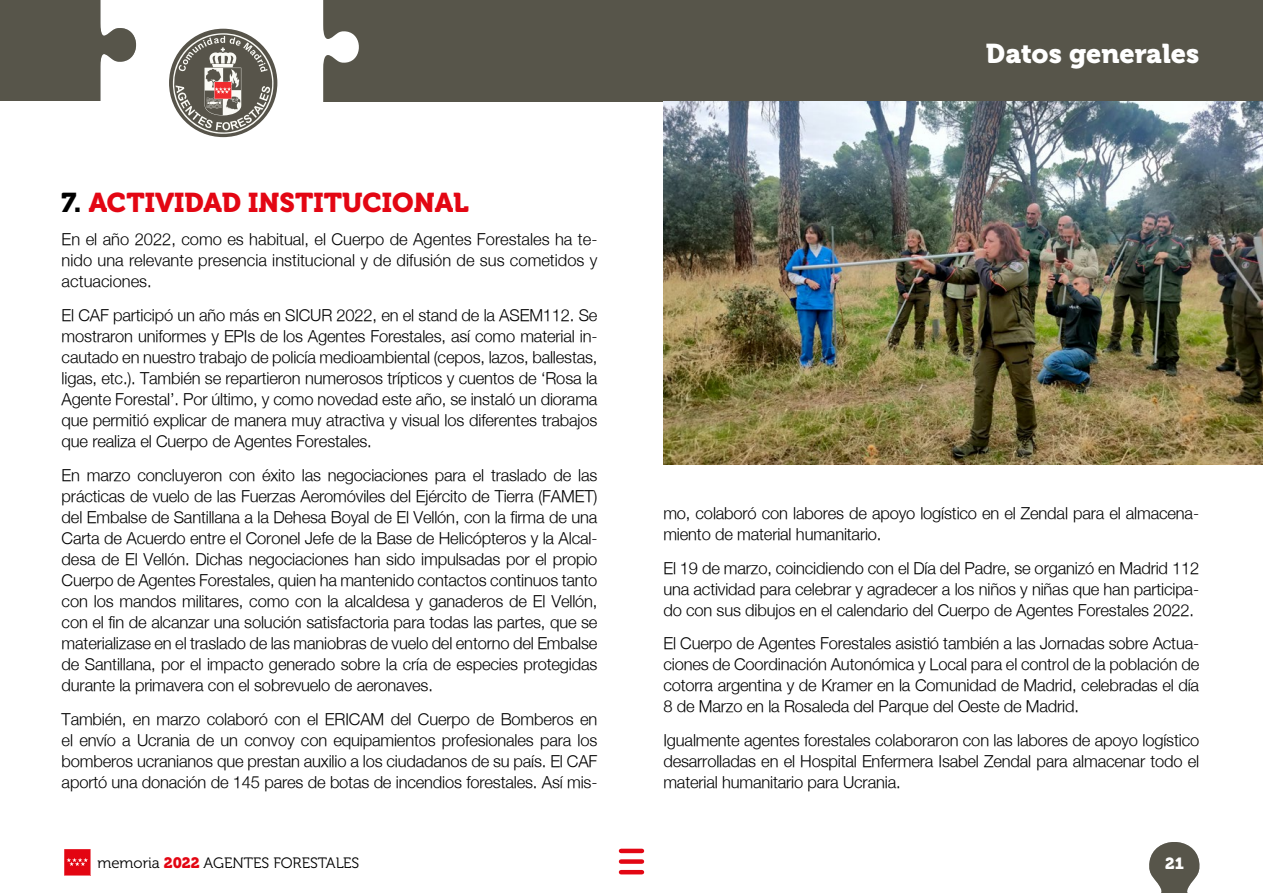
<style>
.page{position:relative;width:1263px;height:893px;background:#fff}
.page>*{position:absolute;margin:0;border:0;box-sizing:border-box;transform-origin:0 0}
.t1{font:33px "Museo 900";color:#fff}
.t2{font:27px "Museo 900";color:#e30613}
.t3{font:27px "Museo 900";color:#fff}
.t4{font:300 16.5px/21px "Helvetica Neue";letter-spacing:-.01em;color:#000;text-align:justify}
.t5{font:16.05px "Museo 900";color:#fff}
.t6{font:15px "Museo 300";color:#000}
.s1{color:#000}
.s2{font-family:"Museo 900";color:#e30613}
</style>
<div class="page">
<svg style="left:0;top:0;width:137px;height:101px"></svg>
<svg style="left:1149px;top:842px;width:51px;height:51px"></svg>
<svg style="left:64px;top:849px;width:27px;height:27px"></svg>
<div style="left:311px;top:0;width:952px;height:101px;background:#57554a"></div>
<hr style="left:621px;top:849px;width:21px;height:4px;background:#e30613">
<div style="left:621px;top:859px;width:21px;height:5px;background:#e30613"></div>
<hr style="left:621px;top:870px;width:21px;height:4px;background:#e30613">
<svg style="left:173px;top:0;width:190px;height:138px"></svg>
<img style="left:663px;top:101px;width:600px;height:364px">
<h2 class="t2" style="left:62px;top:187px;width:409px"><span class="s1">7.</span> ACTIVIDAD INSTITUCIONAL</h2>
<p class="t4" style="left:62px;top:229px;width:537px">En el año 2022, como es habitual, el Cuerpo de Agentes Forestales ha te&shy;nido una relevante presencia institucional y de difusión de sus cometidos y actuaciones.</p>
<p class="t4" style="left:62px;top:304px;width:537px">El CAF participó un año más en SICUR 2022, en el stand de la ASEM112. Se mostraron uniformes y EPIs de los Agentes Forestales, así como material in&shy;cautado en nuestro trabajo de policía medioambiental (cepos, lazos, ballestas, ligas, etc.). También se repartieron numerosos trípticos y cuentos de ‘Rosa la Agente Forestal’. Por último, y como novedad este año, se instaló un diorama que permitió explicar de manera muy atractiva y visual los diferentes trabajos que realiza el Cuerpo de Agentes Forestales.</p>
<p class="t4" style="left:62px;top:464px;width:537px">En marzo concluyeron con éxito las negociaciones para el traslado de las prácticas de vuelo de las Fuerzas Aeromóviles del Ejército de Tierra (FAMET) del Embalse de Santillana a la Dehesa Boyal de El Vellón, con la firma de una Carta de Acuerdo entre el Coronel Jefe de la Base de Helicópteros y la Alcal&shy;desa de El Vellón. Dichas negociaciones han sido impulsadas por el propio Cuerpo de Agentes Forestales, quien ha mantenido contactos continuos tanto con los mandos militares, como con la alcaldesa y ganaderos de El Vellón, con el fin de alcanzar una solución satisfactoria para todas las partes, que se materializase en el traslado de las maniobras de vuelo del entorno del Embalse de Santillana, por el impacto generado sobre la cría de especies protegidas durante la primavera con el sobrevuelo de aeronaves.</p>
<p class="t4" style="left:62px;top:708px;width:537px">También, en marzo colaboró con el ERICAM del Cuerpo de Bomberos en el envío a Ucrania de un convoy con equipamientos profesionales para los bomberos ucranianos que prestan auxilio a los ciudadanos de su país. El CAF aportó una donación de 145 pares de botas de incendios forestales. Así mis-</p>
<p class="t6" style="left:97px;top:854px;width:263px">memoria <span class="s2">2022</span> AGENTES FORESTALES</p>
<h1 class="t1" style="left:797px;top:32px;width:404px">Datos, información 2022</h1>
<h2 class="t3" style="left:986px;top:38px;width:215px">Datos generales</h2>
<p class="t4" style="left:663px;top:502px;width:537px">mo, colaboró con labores de apoyo logístico en el Zendal para el almacena&shy;miento de material humanitario.</p>
<p class="t4" style="left:663px;top:557px;width:537px">El 19 de marzo, coincidiendo con el Día del Padre, se organizó en Madrid 112 una actividad para celebrar y agradecer a los niños y niñas que han participa&shy;do con sus dibujos en el calendario del Cuerpo de Agentes Forestales 2022.</p>
<p class="t4" style="left:663px;top:633px;width:537px">El Cuerpo de Agentes Forestales asistió también a las Jornadas sobre Actua&shy;ciones de Coordinación Autonómica y Local para el control de la población de cotorra argentina y de Kramer en la Comunidad de Madrid, celebradas el día 8 de Marzo en la Rosaleda del Parque del Oeste de Madrid.</p>
<p class="t4" style="left:663px;top:729px;width:537px">Igualmente agentes forestales colaboraron con las labores de apoyo logístico desarrolladas en el Hospital Enfermera Isabel Zendal para almacenar todo el material humanitario para Ucrania.</p>
<p class="t5" style="left:1165px;top:854px;width:20px">21</p>
</div>
